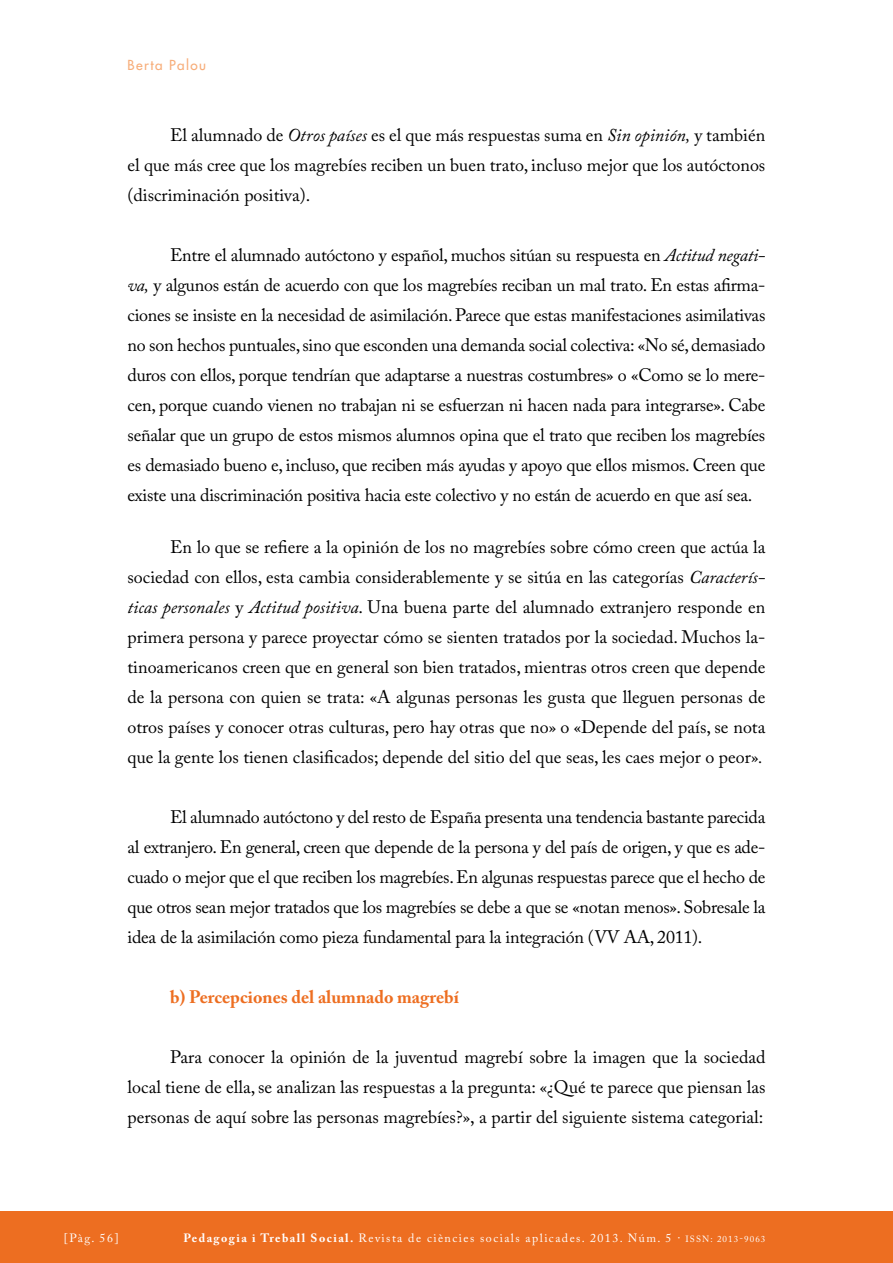
<style>
.page{position:relative;width:893px;height:1263px;background:#fff}
.page>*{position:absolute;margin:0;border:0;box-sizing:border-box;transform-origin:0 0}
.t1{font:18px/30px "Adobe Caslon Pro";color:#000;text-align:justify}
.t2{font:700 18px "Adobe Caslon Pro";color:#ed6e21}
.t3{font:13.5px "Futura";letter-spacing:.1em;color:#f7ad79}
.t4{font:12px "Adobe Caslon Pro";letter-spacing:.12em;color:#fff}
.s1{font-style:italic}
.s2{font-weight:700}
.s3{font-size:9px}
</style>
<div class="page">
<div style="left:0;top:1212px;width:893px;height:51px;background:#ed6e21"></div>
<p class="t3" style="left:128px;top:57px;width:80px">Berta Palou</p>
<p class="t1" style="left:128px;top:120px;width:639px;text-indent:43px">El alumnado de <span class="s1">Otros países</span> es el que más respuestas suma en <span class="s1">Sin opinión,</span> y también el que más cree que los magrebíes reciben un buen trato, incluso mejor que los autóctonos (discriminación positiva).</p>
<p class="t1" style="left:128px;top:240px;width:639px;text-indent:43px">Entre el alumnado autóctono y español, muchos sitúan su respuesta en <span class="s1">Actitud negati&shy;va,</span> y algunos están de acuerdo con que los magrebíes reciban un mal trato. En estas afirma&shy;ciones se insiste en la necesidad de asimilación. Parece que estas manifestaciones asimilativas no son hechos puntuales, sino que esconden una demanda social colectiva: «No sé, demasiado duros con ellos, porque tendrían que adaptarse a nuestras costumbres» o «Como se lo mere&shy;cen, porque cuando vienen no trabajan ni se esfuerzan ni hacen nada para integrarse». Cabe señalar que un grupo de estos mismos alumnos opina que el trato que reciben los magrebíes es demasiado bueno e, incluso, que reciben más ayudas y apoyo que ellos mismos. Creen que existe una discriminación positiva hacia este colectivo y no están de acuerdo en que así sea.</p>
<p class="t1" style="left:128px;top:531px;width:639px;text-indent:43px">En lo que se refiere a la opinión de los no magrebíes sobre cómo creen que actúa la sociedad con ellos, esta cambia considerablemente y se sitúa en las categorías <span class="s1">Caracterís&shy;ticas personales</span> y <span class="s1">Actitud positiva</span>. Una buena parte del alumnado extranjero responde en primera persona y parece proyectar cómo se sienten tratados por la sociedad. Muchos la&shy;tinoamericanos creen que en general son bien tratados, mientras otros creen que depende de la persona con quien se trata: «A algunas personas les gusta que lleguen personas de otros países y conocer otras culturas, pero hay otras que no» o «Depende del país, se nota que la gente los tienen clasificados; depende del sitio del que seas, les caes mejor o peor»<span class="s1">.</span></p>
<p class="t1" style="left:128px;top:801px;width:639px;text-indent:43px">El alumnado autóctono y del resto de España presenta una tendencia bastante parecida al extranjero. En general, creen que depende de la persona y del país de origen, y que es ade&shy;cuado o mejor que el que reciben los magrebíes. En algunas respuestas parece que el hecho de que otros sean mejor tratados que los magrebíes se debe a que se «notan menos». Sobresale la idea de la asimilación como pieza fundamental para la integración (VV AA, 2011).</p>
<p class="t2" style="left:170px;top:986px;width:290px">b) Percepciones del alumnado magrebí</p>
<p class="t1" style="left:128px;top:1041px;width:639px;text-indent:43px">Para conocer la opinión de la juventud magrebí sobre la imagen que la sociedad local tiene de ella, se analizan las respuestas a la pregunta: «¿Qué te parece que piensan las personas de aquí sobre las personas magrebíes?», a partir del siguiente sistema categorial:</p>
<p class="t4" style="left:64px;top:1231px;width:56px">[Pàg. 56]</p>
<p class="t4" style="left:183px;top:1231px;width:584px"><span class="s2">Pedagogia i Treball Social.</span> Revista de ciències socials aplicades. 2013. Núm. 5 · <span class="s3">ISSN: 2013-9063</span></p>
</div>
